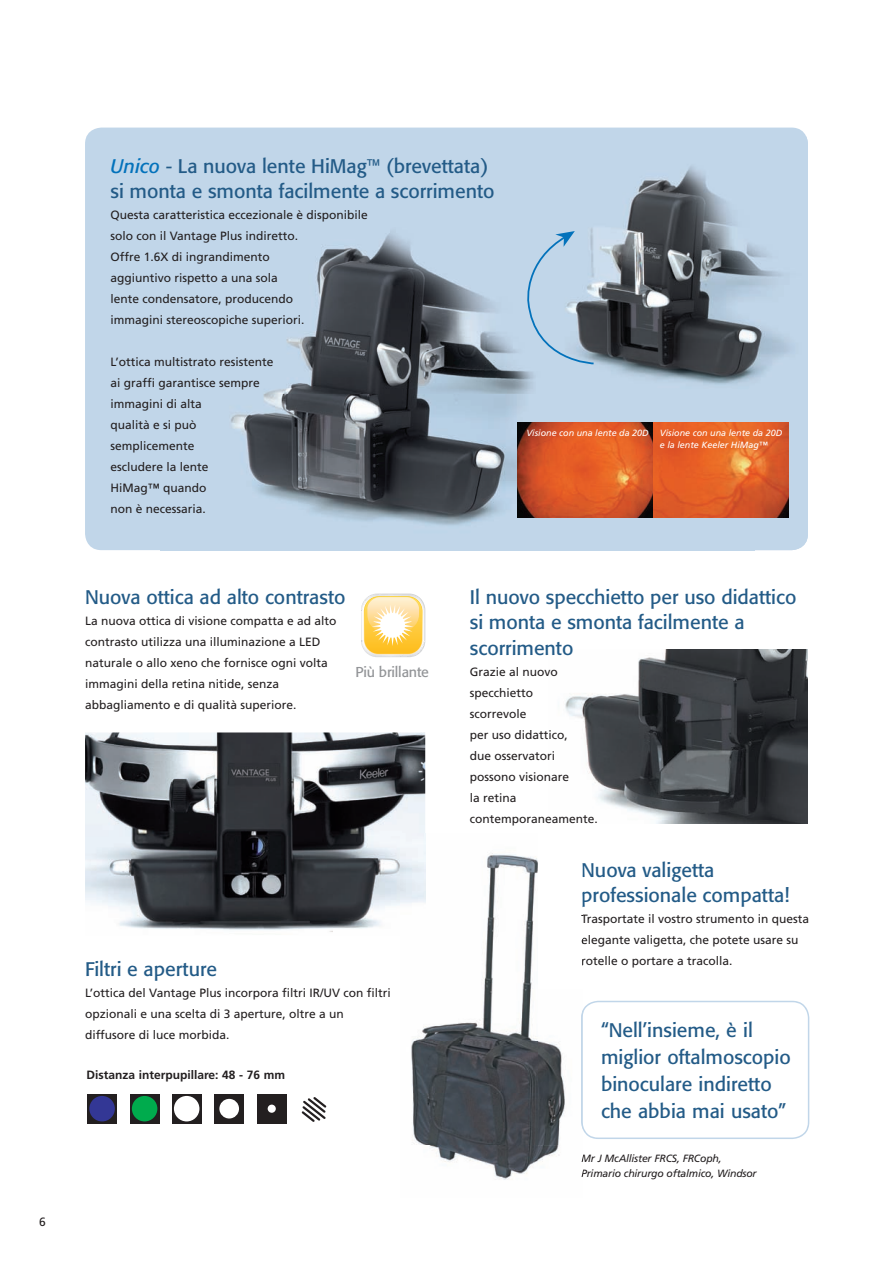
<style>
.page{position:relative;width:893px;height:1263px;background:#fff}
.page>*{position:absolute;margin:0;border:0;box-sizing:border-box;transform-origin:0 0}
.t1{font:19.5px/25.5px "Formata BQ";color:#235b87}
.t2{font:14.25px "Formata BQ";letter-spacing:-.01em;color:#939598}
.t3{font:12px/21px "Frutiger";color:#231f20}
.t4{font:700 12px "Frutiger";color:#231f20}
.t5{font:italic 10.5px/15px "Frutiger";letter-spacing:-.02em;color:#231f20}
.t6{font:italic 9px/12px "Frutiger";color:#fff}
.s1{font-style:italic;color:#0372bb}
</style>
<div class="page">
<img style="left:565px;top:649px;width:243px;height:174px">
<div style="left:85px;top:128px;width:723px;height:422px;background:#c1d6e9;border-radius:16px"></div>
<img style="left:231px;top:136px;width:577px;height:414px">
<img style="left:517px;top:422px;width:271px;height:96px">
<svg style="left:523px;top:231px;width:72px;height:134px"></svg>
<svg style="left:361px;top:593px;width:64px;height:64px"></svg>
<img style="left:85px;top:732px;width:340px;height:200px">
<svg style="left:130px;top:1094px;width:29px;height:29px"></svg>
<div style="left:132px;top:1096px;width:25px;height:25px;background:#00ab4d;border-radius:50%"></div>
<svg style="left:172px;top:1094px;width:30px;height:29px"></svg>
<div style="left:174px;top:1096px;width:25px;height:25px;background:#fff;border-radius:50%"></div>
<div style="left:214px;top:1094px;width:30px;height:29px;background:#231f20"></div>
<div style="left:219px;top:1099px;width:20px;height:19px;background:#fff;border-radius:50%"></div>
<div style="left:257px;top:1094px;width:30px;height:29px;background:#231f20"></div>
<div style="left:268px;top:1104px;width:8px;height:9px;background:#fff;border-radius:50%"></div>
<svg style="left:301px;top:1097px;width:26px;height:25px"></svg>
<div style="left:87px;top:1094px;width:30px;height:29px;background:#231f20"></div>
<div style="left:89px;top:1096px;width:26px;height:25px;background:#333795;border-radius:50%"></div>
<svg style="left:583px;top:1001px;width:226px;height:138px"></svg>
<img style="left:425px;top:833px;width:112px;height:52px">
<img style="left:537px;top:860px;width:45px;height:317px">
<img style="left:411px;top:885px;width:127px;height:295px">
<img style="left:401px;top:833px;width:24px;height:102px">
<img style="left:581px;top:1009px;width:2px;height:121px">
<svg style="left:582px;top:1156px;width:1px;height:21px"></svg>
<svg style="left:582px;top:863px;width:1px;height:44px"></svg>
<svg style="left:581px;top:914px;width:2px;height:12px"></svg>
<p class="t3" style="left:39px;top:1211px;width:8px">6</p>
<h1 class="t1" style="left:111px;top:153px;width:385px"><span class="s1">Unico</span> - La nuova lente HiMag™ (brevettata) si monta e smonta facilmente a scorrimento</h1>
<p class="t3" style="left:111px;top:204px;width:259px">Questa caratteristica eccezionale è disponibile solo con il Vantage Plus indiretto.<br>Offre 1.6X di ingrandimento<br>aggiuntivo rispetto a una sola<br>lente condensatore, producendo<br>immagini stereoscopiche superiori.</p>
<p class="t3" style="left:111px;top:351px;width:164px">L’ottica multistrato resistente ai graffi garantisce sempre immagini di alta<br>qualità e si può semplicemente<br>escludere la lente<br>HiMag™ quando<br>non è necessaria.</p>
<p class="t6" style="left:660px;top:427px;width:124px;text-indent:-134px">Visione con una lente da 20D Visione con una lente da 20D e la lente Keeler HiMag™</p>
<h1 class="t1" style="left:85px;top:584px;width:262px">Nuova ottica ad alto contrasto</h1>
<p class="t3" style="left:85px;top:610px;width:253px">La nuova ottica di visione compatta e ad alto contrasto utilizza una illuminazione a LED naturale o allo xeno che fornisce ogni volta immagini della retina nitide, senza abbagliamento e di qualità superiore.</p>
<p class="t2" style="left:355px;top:664px;width:75px">Più brillante</p>
<h1 class="t1" style="left:85px;top:956px;width:134px">Filtri e aperture</h1>
<p class="t3" style="left:85px;top:982px;width:307px">L’ottica del Vantage Plus incorpora filtri IR/UV con filtri opzionali e una scelta di 3 aperture, oltre a un diffusore di luce morbida.</p>
<p class="t4" style="left:86px;top:1067px;width:200px">Distanza interpupillare: 48 - 76 mm</p>
<h1 class="t1" style="left:470px;top:584px;width:328px">Il nuovo specchietto per uso didattico si monta e smonta facilmente a scorrimento</h1>
<p class="t3" style="left:470px;top:661px;width:130px">Grazie al nuovo specchietto<br>scorrevole<br>per uso didattico,<br>due osservatori possono visionare<br>la retina contemporaneamente.</p>
<h1 class="t1" style="left:581px;top:857px;width:210px">Nuova valigetta professionale compatta!</h1>
<p class="t3" style="left:581px;top:908px;width:229px">Trasportate il vostro strumento in questa elegante valigetta, che potete usare su rotelle o portare a tracolla.</p>
<h1 class="t1" style="left:601px;top:1017px;width:191px;line-height:27px">“Nell’insieme, è il miglior oftalmoscopio binoculare indiretto che abbia mai usato”</h1>
<p class="t5" style="left:581px;top:1151px;width:177px">Mr J McAllister FRCS, FRCoph,<br>Primario chirurgo oftalmico, Windsor</p>
</div>
